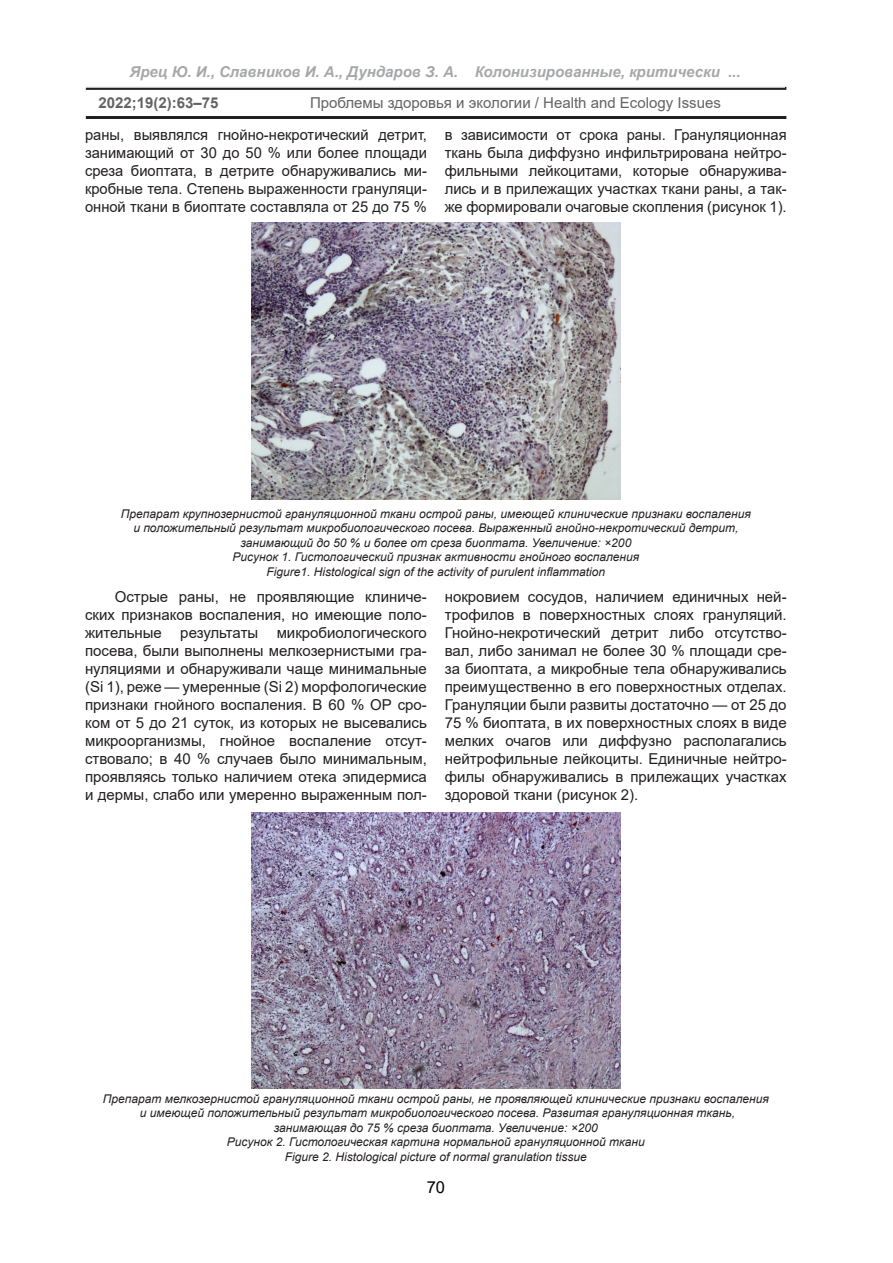
<style>
.page{position:relative;width:893px;height:1263px;background:#fff}
.page>*{position:absolute;margin:0;border:0;box-sizing:border-box;transform-origin:0 0}
.t1{font:16.5px "Arial";color:#000}
.ТЕЛО{font:15px/18px "Arial";color:#231f20;text-align:justify}
.t2{font:italic 700 15px "Arial";color:#808285}
.t3{font:700 15px "Arial";color:#231f20}
.Рисунок{font:italic 12px/14.4px "Arial";color:#231f20;text-align:center}
</style>
<div class="page">
<hr style="left:86px;top:116px;width:700px;height:3px;background:#231f20">
<hr style="left:86px;top:87px;width:700px;height:3px;background:#231f20">
<div style="left:85px;top:59px;width:700px;height:29px;background:#fff"></div>
<img style="left:252px;top:223px;width:368px;height:276px">
<img style="left:252px;top:812px;width:368px;height:276px">
<p class="t2" style="left:129px;top:62px;width:613px">Ярец Ю. И., Славников И. А., Дундаров З. А. Колонизированные, критически ...</p>
<p class="t3" style="left:99px;top:92px;width:122px">2022;19(2):63–75</p>
<p class="ТЕЛО" style="left:310px;top:94px;width:412px">Проблемы здоровья и экологии / Health and Ecology Issues</p>
<p class="ТЕЛО" style="left:85px;top:126px;width:343px">раны, выявлялся гнойно-некротический детрит, занимающий от 30 до 50 % или более площади среза биоптата, в детрите обнаруживались ми&shy;кробные тела. Степень выраженности грануляци&shy;онной ткани в биоптате составляла от 25 до 75 %</p>
<p class="ТЕЛО" style="left:445px;top:126px;width:343px">в зависимости от срока раны. Грануляционная ткань была диффузно инфильтрирована нейтро&shy;фильными лейкоцитами, которые обнаружива&shy;лись и в прилежащих участках ткани раны, а так&shy;же формировали очаговые скопления (рисунок 1).</p>
<p class="Рисунок" style="left:121px;top:507px;width:631px">Препарат крупнозернистой грануляционной ткани острой раны, имеющей клинические признаки воспаления и положительный результат микробиологического посева. Выраженный гнойно-некротический детрит, занимающий до 50 % и более от среза биоптата. Увеличение: ×200</p>
<p class="Рисунок" style="left:233px;top:550px;width:408px">Рисунок 1. Гистологический признак активности гнойного воспаления</p>
<p class="Рисунок" style="left:266px;top:564px;width:340px">Figure1. Histological sign of the activity of purulent inflammation</p>
<p class="ТЕЛО" style="left:85px;top:588px;width:343px;text-indent:30px">Острые раны, не проявляющие клиниче&shy;ских признаков воспаления, но имеющие поло&shy;жительные результаты микробиологического посева, были выполнены мелкозернистыми гра&shy;нуляциями и обнаруживали чаще минимальные (Si 1), реже — умеренные (Si 2) морфологические признаки гнойного воспаления. В 60 % ОР сро&shy;ком от 5 до 21 суток, из которых не высевались микроорганизмы, гнойное воспаление отсут&shy;ствовало; в 40 % случаев было минимальным, проявляясь только наличием отека эпидермиса и дермы, слабо или умеренно выраженным пол-</p>
<p class="ТЕЛО" style="left:445px;top:588px;width:343px">нокровием сосудов, наличием единичных ней&shy;трофилов в поверхностных слоях грануляций.<br>Гнойно-некротический детрит либо отсутство&shy;вал, либо занимал не более 30 % площади сре&shy;за биоптата, а микробные тела обнаруживались преимущественно в его поверхностных отделах.<br>Грануляции были развиты достаточно — от 25 до 75 % биоптата, в их поверхностных слоях в виде мелких очагов или диффузно располагались нейтрофильные лейкоциты. Единичные нейтро&shy;филы обнаруживались в прилежащих участках здоровой ткани (рисунок 2).</p>
<p class="Рисунок" style="left:103px;top:1092px;width:667px">Препарат мелкозернистой грануляционной ткани острой раны, не проявляющей клинические признаки воспаления и имеющей положительный результат микробиологического посева. Развитая грануляционная ткань, занимающая до 75 % среза биоптата. Увеличение: ×200</p>
<p class="Рисунок" style="left:227px;top:1135px;width:419px">Рисунок 2. Гистологическая картина нормальной грануляционной ткани</p>
<p class="Рисунок" style="left:285px;top:1149px;width:304px">Figure 2. Histological picture of normal granulation tissue</p>
<p class="t1" style="left:427px;top:1175px;width:20px">70</p>
</div>
